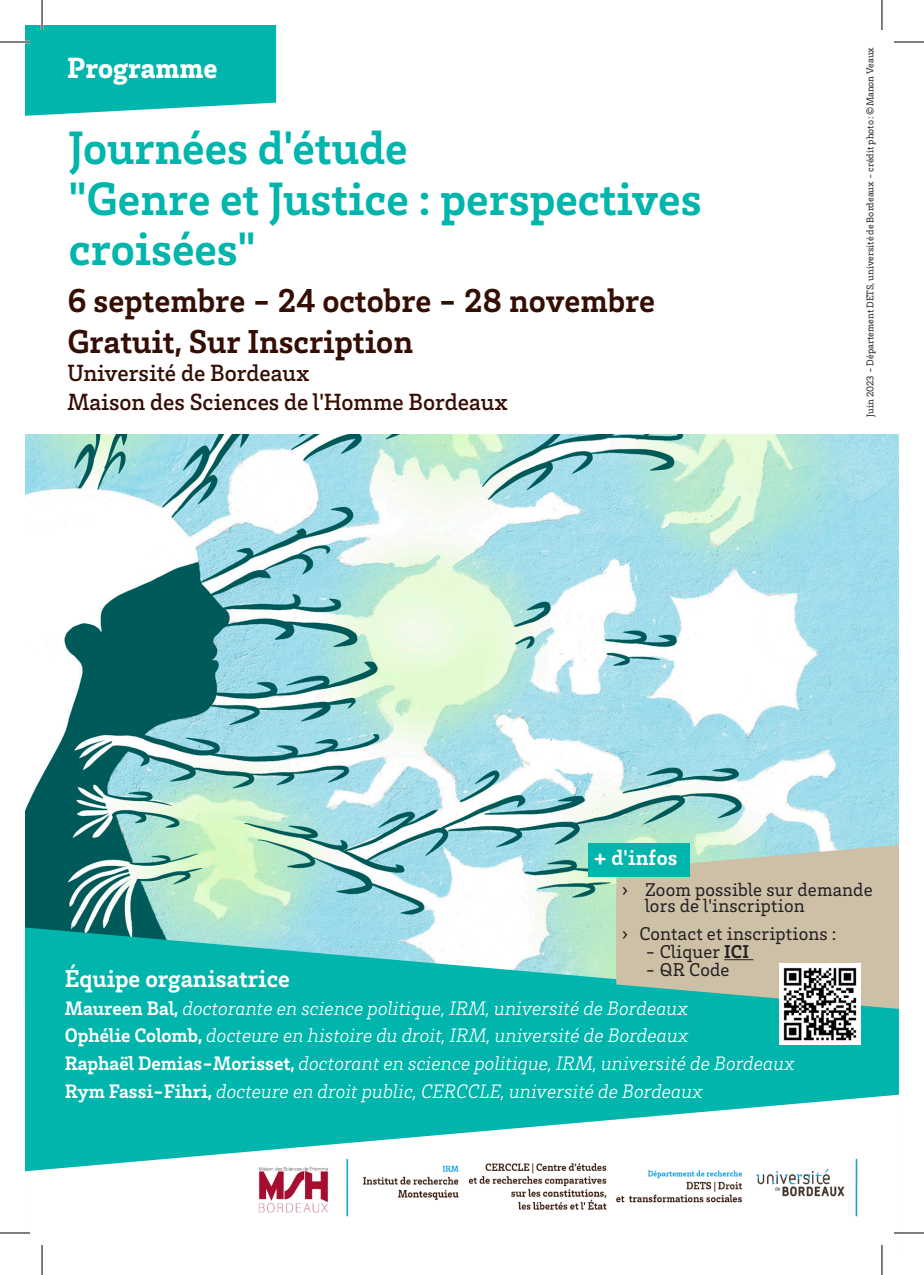
<style>
.page{position:relative;width:924px;height:1275px;background:#fff}
.page>*{position:absolute;margin:0;border:0;box-sizing:border-box;transform-origin:0 0}
.t1{font:700 48px/50px "Brix Slab";color:#00b5ac}
.t2{font:700 34px "Brix Slab";color:#340d03}
.t3{font:900 30px "Brix Slab";color:#fff}
.t4{font:700 25px "Brix Slab";color:#fff}
.t5{font:500 24px "Brix Slab";color:#340d03}
.t6{font:700 22px "Brix Slab";letter-spacing:.01em;color:#fff}
.t7{font:italic 300 20px "Brix Slab";color:#fff}
.BLOC_XL__Liste_c18_l{font:19px/16px "Brix Slab";letter-spacing:.01em;color:#231f20}
._4e_couv___crédit_c5{font:10px "Brix Slab";color:#231f20}
.s1{font-weight:700}
.s2{font-weight:700;font-style:normal}
</style>
<div class="page">
<img style="left:25px;top:435px;width:873px;height:492px">
<svg style="left:25px;top:927px;width:873px;height:167px;background:#18bab2"></svg>
<svg style="left:25px;top:1094px;width:873px;height:181px"></svg>
<svg style="left:25px;top:25px;width:251px;height:91px;background:#13bab2"></svg>
<div style="left:588px;top:843px;width:101px;height:34px;background:#00b5ac"></div>
<img style="left:243px;top:1157px;width:632px;height:75px">
<svg style="left:616px;top:845px;width:282px;height:164px;background:#b2c0aa"></svg>
<img style="left:778px;top:963px;width:81px;height:81px">
<hr style="left:0;top:41px;width:30px;height:2px;background:#fff">
<hr style="left:0;top:1231px;width:30px;height:3px;background:#fff">
<hr style="left:893px;top:1231px;width:30px;height:3px;background:#fff">
<hr style="left:41px;top:0;width:2px;height:30px;background:#fff">
<hr style="left:41px;top:1245px;width:2px;height:30px;background:#fff">
<hr style="left:880px;top:1245px;width:2px;height:30px;background:#fff">
<hr style="left:0;top:42px;width:30px;height:1px;background:#000">
<hr style="left:893px;top:42px;width:30px;height:1px;background:#000">
<hr style="left:0;top:1232px;width:30px;height:1px;background:#000">
<hr style="left:893px;top:1232px;width:30px;height:1px;background:#000">
<hr style="left:42px;top:0;width:1px;height:30px;background:#000">
<hr style="left:42px;top:1245px;width:1px;height:30px;background:#000">
<hr style="left:881px;top:0;width:1px;height:30px;background:#000">
<hr style="left:881px;top:1245px;width:1px;height:30px;background:#000">
<p class="t3" style="left:67px;top:48px;width:152px">Programme</p>
<p class="t1" style="left:69px;top:121px;width:340px">Journées d'étude</p>
<p class="t1" style="left:69px;top:171px;width:634px">"Genre et Justice : perspectives croisées"</p>
<p class="t2" style="left:67px;top:278px;width:589px">6 septembre - 24 octobre - 28 novembre</p>
<p class="t2" style="left:67px;top:319px;width:347px">Gratuit, Sur Inscription</p>
<p class="t5" style="left:67px;top:358px;width:243px">Université de Bordeaux</p>
<p class="t5" style="left:67px;top:386px;width:442px">Maison des Sciences de l'Homme Bordeaux</p>
<p class="_4e_couv___crédit_c5" style="left:863px;top:417px;width:371px;rotate:-90deg">Juin 2023 - Département DETS, université de Bordeaux - crédit photo: ©Manon Veaux</p>
<p class="t6" style="left:594px;top:843px;width:85px">+ d'infos</p>
<p class="BLOC_XL__Liste_c18_l" style="left:644px;top:881px;width:229px;text-indent:-23px">› Zoom possible sur demande lors de l'inscription</p>
<p class="BLOC_XL__Liste_c18_l" style="left:622px;top:924px;width:216px">› Contact et inscriptions :</p>
<p class="BLOC_XL__Liste_c18_l" style="left:644px;top:942px;width:106px">- Cliquer <span class="s1">ICI</span></p>
<p class="BLOC_XL__Liste_c18_l" style="left:644px;top:960px;width:86px">- QR Code</p>
<p class="t4" style="left:65px;top:962px;width:226px">Équipe organisatrice</p>
<p class="t7" style="left:65px;top:994px;width:624px"><span class="s2">Maureen Bal,</span> doctorante en science politique, IRM, université de Bordeaux</p>
<p class="t7" style="left:65px;top:1022px;width:625px"><span class="s2">Ophélie Colomb,</span> docteure en histoire du droit, IRM, université de Bordeaux</p>
<p class="t7" style="left:65px;top:1050px;width:731px"><span class="s2">Raphaël Demias-Morisset,</span> doctorant en science politique, IRM, université de Bordeaux</p>
<p class="t7" style="left:65px;top:1077px;width:639px"><span class="s2">Rym Fassi-Fihri,</span> docteure en droit public, CERCCLE, université de Bordeaux</p>
</div>
